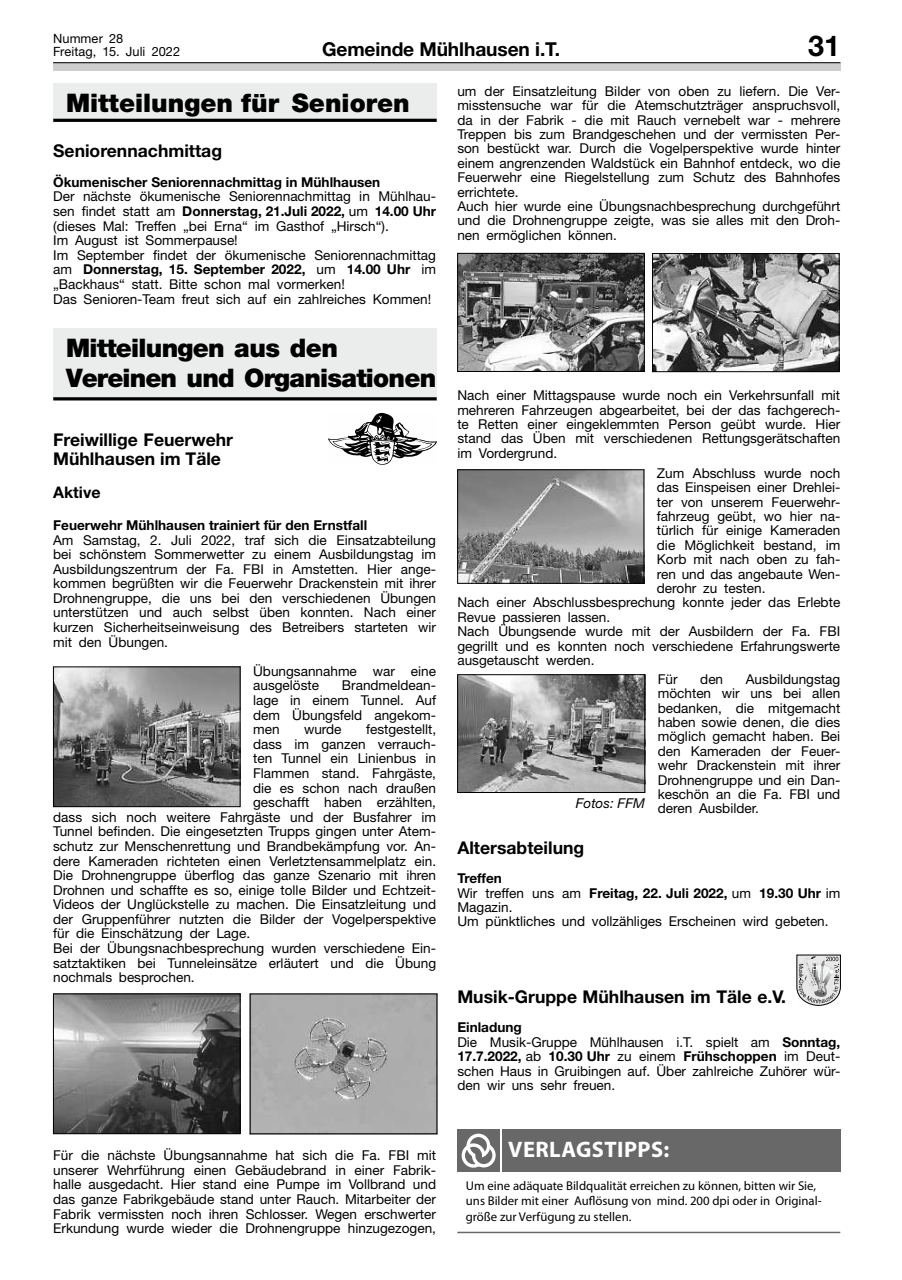
<style>
.page{position:relative;width:902px;height:1280px;background:#fff}
.page>*{position:absolute;margin:0;border:0;box-sizing:border-box;transform-origin:0 0}
.t1{font:700 28.8px "Helvetica Neue";color:#000}
.t2{font:900 25.65px/30.6px "Helvetica Neue";letter-spacing:-.03em;color:#000}
.t3{font:900 25.65px "Helvetica Neue";color:#000}
.t4{font:700 22.5px "Myriad Pro";letter-spacing:.02em;color:#fff}
.t5{font:700 19.2px "Helvetica Neue";letter-spacing:-.005em;color:#000}
.t6{font:700 17.55px/19.2px "Helvetica Neue";color:#000}
.t7{font:700 16.05px "Helvetica Neue";color:#000}
.t8{font:13.65px/14.4px "Helvetica Neue";color:#000}
.t9{font:700 13.65px "Helvetica Neue";color:#000}
.t10{font:italic 13.65px "Helvetica Neue";color:#000}
.t11{font:12.75px/15.3px "Myriad Pro";color:#000}
.t12{font:12.75px/13.2px "Helvetica Neue";letter-spacing:.005em;color:#000}
.s1{font-weight:700}
</style>
<div class="page">
<div style="left:53px;top:63px;width:787px;height:8px;background:#cecece"></div>
<hr style="left:53px;top:62px;width:787px;height:1px;background:#000">
<div style="left:53px;top:84px;width:383px;height:38px;background:#ebecec"></div>
<hr style="left:53px;top:119px;width:383px;height:3px;background:#000">
<div style="left:53px;top:328px;width:383px;height:72px;background:#ebecec"></div>
<hr style="left:53px;top:397px;width:383px;height:3px;background:#000">
<svg style="left:328px;top:413px;width:109px;height:52px"></svg>
<img style="left:55px;top:669px;width:183px;height:136px">
<div style="left:53px;top:667px;width:187px;height:140px;border:1px solid #000"></div>
<img style="left:55px;top:996px;width:183px;height:136px">
<div style="left:53px;top:994px;width:187px;height:140px;border:1px solid #000"></div>
<img style="left:252px;top:996px;width:183px;height:136px">
<div style="left:250px;top:994px;width:187px;height:140px;border:1px solid #000"></div>
<img style="left:459px;top:255px;width:183px;height:115px">
<div style="left:457px;top:253px;width:187px;height:119px;border:1px solid #000"></div>
<img style="left:654px;top:255px;width:183px;height:115px">
<div style="left:652px;top:253px;width:187px;height:119px;border:1px solid #000"></div>
<img style="left:459px;top:471px;width:183px;height:111px">
<div style="left:457px;top:469px;width:187px;height:115px;border:1px solid #000"></div>
<img style="left:459px;top:676px;width:184px;height:115px">
<div style="left:457px;top:674px;width:188px;height:119px;border:1px solid #000"></div>
<svg style="left:796px;top:955px;width:44px;height:51px;background:#c1c1c1"></svg>
<div style="left:457px;top:1129px;width:43px;height:43px;background:#676867"></div>
<div style="left:502px;top:1129px;width:338px;height:43px;background:#676867"></div>
<svg style="left:461px;top:1134px;width:34px;height:34px"></svg>
<hr style="left:457px;top:1232px;width:383px;height:1px;background:#676867">
<p class="t12" style="left:53px;top:32px;width:128px">Nummer 28<br>Freitag, 15. Juli 2022</p>
<h3 class="t5" style="left:322px;top:38px;width:239px">Gemeinde Mühlhausen i.T.</h3>
<h2 class="t3" style="left:66px;top:88px;width:345px">Mitteilungen für Senioren</h2>
<p class="t6" style="left:53px;top:141px;width:170px">Seniorennachmittag</p>
<p class="t9" style="left:53px;top:174px;width:328px">Ökumenischer Seniorennachmittag in Mühlhausen</p>
<p class="t8" style="left:53px;top:189px;width:384px">Der nächste ökumenische Seniorennachmittag in Mühlhau&shy;sen findet statt am <span class="s1">Donnerstag, 21.Juli 2022,</span> um <span class="s1">14.00 Uhr </span>(dieses Mal: Treffen „bei Erna“ im Gasthof „Hirsch“).<br>Im August ist Sommerpause!<br>Im September findet der ökumenische Seniorennachmittag am <span class="s1">Donnerstag, 15. September 2022,</span> um <span class="s1">14.00 Uhr</span> im „Backhaus“ statt. Bitte schon mal vormerken!<br>Das Senioren-Team freut sich auf ein zahlreiches Kommen!</p>
<h2 class="t2" style="left:66px;top:332px;width:372px">Mitteilungen aus den<br>Vereinen und Organisationen</h2>
<h1 class="t1" style="left:808px;top:28px;width:33px">31</h1>
<p class="t8" style="left:457px;top:84px;width:384px">um der Einsatzleitung Bilder von oben zu liefern. Die Ver&shy;misstensuche war für die Atemschutzträger anspruchsvoll, da in der Fabrik - die mit Rauch vernebelt war - mehrere Treppen bis zum Brandgeschehen und der vermissten Per&shy;son bestückt war. Durch die Vogelperspektive wurde hinter einem angrenzenden Waldstück ein Bahnhof entdeck, wo die Feuerwehr eine Riegelstellung zum Schutz des Bahnhofes errichtete.<br>Auch hier wurde eine Übungsnachbesprechung durchgeführt und die Drohnengruppe zeigte, was sie alles mit den Droh&shy;nen ermöglichen können.</p>
<p class="t8" style="left:457px;top:388px;width:384px;text-align:justify">Nach einer Mittagspause wurde noch ein Verkehrsunfall mit mehreren Fahrzeugen abgearbeitet, bei der das fachgerech&shy;te Retten einer eingeklemmten Person geübt wurde. Hier stand das Üben mit verschiedenen Rettungsgerätschaften im Vordergrund.</p>
<p class="t8" style="left:657px;top:466px;width:185px">Zum Abschluss wurde noch</p>
<p class="t8" style="left:657px;top:480px;width:185px">das Einspeisen einer Drehlei-</p>
<p class="t8" style="left:657px;top:494px;width:185px">ter von unserem Feuerwehr-</p>
<p class="t8" style="left:657px;top:509px;width:185px">fahrzeug geübt, wo hier na-</p>
<p class="t8" style="left:657px;top:523px;width:185px">türlich für einige Kameraden</p>
<p class="t8" style="left:657px;top:537px;width:185px">die Möglichkeit bestand, im</p>
<p class="t8" style="left:657px;top:552px;width:185px">Korb mit nach oben zu fah-</p>
<p class="t8" style="left:657px;top:566px;width:185px">ren und das angebaute Wen-</p>
<p class="t8" style="left:657px;top:581px;width:110px">derohr zu testen.</p>
<p class="t8" style="left:457px;top:595px;width:384px">Nach einer Abschlussbesprechung konnte jeder das Erlebte</p>
<p class="t8" style="left:457px;top:609px;width:154px">Revue passieren lassen.</p>
<p class="t8" style="left:457px;top:624px;width:384px">Nach Übungsende wurde mit der Ausbildern der Fa. FBI</p>
<p class="t8" style="left:457px;top:638px;width:384px">gegrillt und es konnten noch verschiedene Erfahrungswerte</p>
<p class="t8" style="left:457px;top:653px;width:139px">ausgetauscht werden.</p>
<p class="t6" style="left:53px;top:430px;width:181px">Freiwillige Feuerwehr<br>Mühlhausen im Täle</p>
<p class="t7" style="left:53px;top:483px;width:49px">Aktive</p>
<p class="t9" style="left:53px;top:517px;width:315px">Feuerwehr Mühlhausen trainiert für den Ernstfall</p>
<p class="t8" style="left:53px;top:532px;width:384px;text-align:justify">Am Samstag, 2. Juli 2022, traf sich die Einsatzabteilung bei schönstem Sommerwetter zu einem Ausbildungstag im Ausbildungszentrum der Fa. FBI in Amstetten. Hier ange&shy;kommen begrüßten wir die Feuerwehr Drackenstein mit ihrer Drohnengruppe, die uns bei den verschiedenen Übungen unterstützen und auch selbst üben konnten. Nach einer kurzen Sicherheitseinweisung des Betreibers starteten wir mit den Übungen.</p>
<p class="t8" style="left:253px;top:663px;width:184px">Übungsannahme war eine ausgelöste</p>
<p class="t8" style="left:657px;top:671px;width:184px;text-align:justify;text-indent:88px">Ausbildungstag möchten wir uns bei allen bedanken, die mitgemacht haben sowie denen, die dies möglich gemacht haben. Bei den Kameraden der Feuer&shy;wehr Drackenstein mit ihrer Drohnengruppe und ein Dan&shy;keschön an die Fa. FBI und deren Ausbilder.</p>
<p class="t8" style="left:657px;top:671px;width:21px">Für</p>
<p class="t8" style="left:700px;top:671px;width:24px">den</p>
<p class="t8" style="left:253px;top:678px;width:184px;text-align:justify;text-indent:89px">Brandmeldean&shy;lage in einem Tunnel. Auf dem Übungsfeld angekom&shy;men</p>
<p class="t8" style="left:304px;top:722px;width:39px">wurde</p>
<p class="t8" style="left:366px;top:722px;width:71px">festgestellt,</p>
<p class="t8" style="left:253px;top:736px;width:184px">dass im ganzen verrauch-</p>
<p class="t8" style="left:253px;top:751px;width:184px">ten Tunnel ein Linienbus in</p>
<p class="t8" style="left:253px;top:766px;width:184px">Flammen stand. Fahrgäste,</p>
<p class="t8" style="left:253px;top:780px;width:184px">die es schon nach draußen</p>
<p class="t8" style="left:253px;top:795px;width:184px">geschafft haben erzählten,</p>
<p class="t8" style="left:53px;top:809px;width:384px">dass sich noch weitere Fahrgäste und der Busfahrer im</p>
<p class="t8" style="left:53px;top:824px;width:384px">Tunnel befinden. Die eingesetzten Trupps gingen unter Atem-</p>
<p class="t8" style="left:53px;top:839px;width:384px">schutz zur Menschenrettung und Brandbekämpfung vor. An-</p>
<p class="t8" style="left:53px;top:853px;width:384px">dere Kameraden richteten einen Verletztensammelplatz ein.</p>
<p class="t8" style="left:53px;top:868px;width:384px">Die Drohnengruppe überflog das ganze Szenario mit ihren</p>
<p class="t8" style="left:53px;top:882px;width:384px">Drohnen und schaffte es so, einige tolle Bilder und Echtzeit-</p>
<p class="t8" style="left:53px;top:897px;width:384px">Videos der Unglückstelle zu machen. Die Einsatzleitung und</p>
<p class="t8" style="left:53px;top:911px;width:384px">der Gruppenführer nutzten die Bilder der Vogelperspektive</p>
<p class="t8" style="left:53px;top:926px;width:198px">für die Einschätzung der Lage.</p>
<p class="t8" style="left:53px;top:941px;width:384px">Bei der Übungsnachbesprechung wurden verschiedene Ein-</p>
<p class="t8" style="left:53px;top:955px;width:384px">satztaktiken bei Tunneleinsätze erläutert und die Übung</p>
<p class="t8" style="left:53px;top:970px;width:143px">nochmals besprochen.</p>
<p class="t10" style="left:575px;top:795px;width:71px">Fotos: FFM</p>
<p class="t6" style="left:457px;top:838px;width:128px">Altersabteilung</p>
<p class="t8" style="left:457px;top:871px;width:384px"><span class="s1">Treffen<br></span>Wir treffen uns am <span class="s1">Freitag, 22. Juli 2022,</span> um <span class="s1">19.30 Uhr</span> im Magazin.<br>Um pünktliches und vollzähliges Erscheinen wird gebeten.</p>
<p class="t8" style="left:53px;top:1148px;width:384px;text-align:justify">Für die nächste Übungsannahme hat sich die Fa. FBI mit unserer Wehrführung einen Gebäudebrand in einer Fabrik&shy;halle ausgedacht. Hier stand eine Pumpe im Vollbrand und das ganze Fabrikgebäude stand unter Rauch. Mitarbeiter der Fabrik vermissten noch ihren Schlosser. Wegen erschwerter Erkundung wurde wieder die Drohnengruppe hinzugezogen,</p>
<p class="t6" style="left:457px;top:986px;width:330px">Musik-Gruppe Mühlhausen im Täle e.V.</p>
<p class="t8" style="left:457px;top:1020px;width:384px"><span class="s1">Einladung<br></span>Die Musik-Gruppe Mühlhausen i.T. spielt am <span class="s1">Sonntag, 17.7.2022,</span> ab <span class="s1">10.30 Uhr</span> zu einem <span class="s1">Frühschoppen</span> im Deut&shy;schen Haus in Gruibingen auf. Über zahlreiche Zuhörer wür&shy;den wir uns sehr freuen.</p>
<h3 class="t4" style="left:508px;top:1135px;width:163px">VERLAGSTIPPS:</h3>
<p class="t11" style="left:466px;top:1178px;width:357px">Um eine adäquate Bildqualität erreichen zu können, bitten wir Sie, uns Bilder mit einer Auflösung von mind. 200 dpi oder in Original&shy;größe zur Verfügung zu stellen.</p>
</div>
